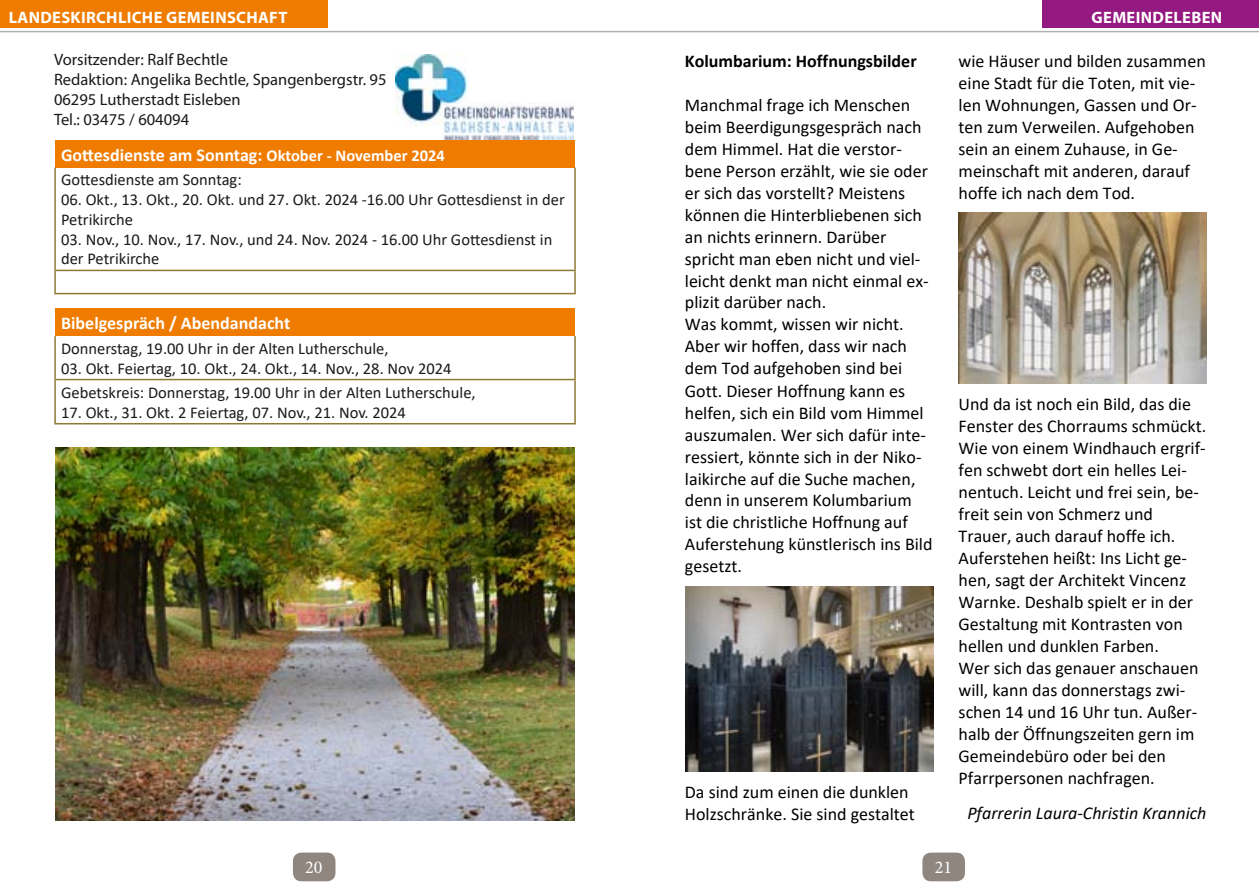
<style>
.page{position:relative;width:1259px;height:893px;background:#fff}
.page>*{position:absolute;margin:0;border:0;box-sizing:border-box;transform-origin:0 0}
.t1{font:18px/21.9px "Calibri";color:#000}
.t2{font:700 18px "Calibri";color:#fff}
.t3{font:italic 18px "Calibri";color:#000}
.t4{font:700 18px "Calibri";color:#000}
.t5{font:18px "Minion Pro";color:#fff}
.t6{font:16.5px/19.8px "Calibri";color:#1a1a18}
.t7{font:16.5px/19.8px "Myriad Pro";color:#1a1a18}
.t8{font:700 16.5px "Myriad Pro";letter-spacing:.02em;color:#fff}
.s1{font-size:16.5px}
</style>
<div class="page">
<div style="left:293px;top:853px;width:42px;height:28px;background:#8f8680;border-radius:9px"></div>
<div style="left:922px;top:853px;width:43px;height:28px;background:#8f8680;border-radius:9px"></div>
<img style="left:55px;top:448px;width:519px;height:373px">
<img style="left:685px;top:586px;width:248px;height:185px">
<img style="left:958px;top:212px;width:248px;height:172px">
<hr style="left:0;top:31px;width:1259px;height:1px;background:#afb0b0">
<div style="left:0;top:0;width:327px;height:28px;background:#ef7c00"></div>
<div style="left:55px;top:308px;width:520px;height:28px;background:#ef7c00"></div>
<hr style="left:54px;top:336px;width:2px;height:43px;background:#8c7a34">
<hr style="left:574px;top:336px;width:2px;height:43px;background:#8c7a34">
<hr style="left:54px;top:379px;width:522px;height:1px;background:#8c7a34">
<hr style="left:54px;top:380px;width:2px;height:43px;background:#8c7a34">
<hr style="left:574px;top:380px;width:2px;height:43px;background:#8c7a34">
<hr style="left:54px;top:423px;width:522px;height:1px;background:#8c7a34">
<div style="left:55px;top:140px;width:520px;height:28px;background:#ef7c00"></div>
<hr style="left:54px;top:168px;width:2px;height:102px;background:#8c7a34">
<hr style="left:574px;top:168px;width:2px;height:102px;background:#8c7a34">
<hr style="left:54px;top:270px;width:522px;height:1px;background:#8c7a34">
<hr style="left:54px;top:271px;width:2px;height:22px;background:#8c7a34">
<hr style="left:574px;top:271px;width:2px;height:22px;background:#8c7a34">
<hr style="left:54px;top:293px;width:522px;height:1px;background:#8c7a34">
<img style="left:396px;top:55px;width:177px;height:84px">
<div style="left:1042px;top:0;width:217px;height:28px;background:#941981"></div>
<p class="t8" style="left:9px;top:7px;width:82px">LANDESKIRCH</p>
<p class="t8" style="left:118px;top:7px;width:120px">LICHE GEMEINSCH</p>
<p class="t8" style="left:258px;top:7px;width:31px">AFT</p>
<p class="t7" style="left:54px;top:50px;width:334px">Vorsitzender: Ralf Bechtle<br>Redaktion: Angelika Bechtle, Spangenbergstr. 95<br>06295 Lutherstadt Eisleben<br>Tel.: 03475 / 604094</p>
<p class="t2" style="left:61px;top:142px;width:385px">Gottesdienste am Sonntag: <span class="s1">Oktober - November 2024</span></p>
<p class="t6" style="left:61px;top:169px;width:182px">Gottesdienste am Sonntag:</p>
<p class="t6" style="left:61px;top:189px;width:505px">06. Okt., 13. Okt., 20. Okt. und 27. Okt. 2024 -16.00 Uhr Gottesdienst in der<br>Petrikirche</p>
<p class="t6" style="left:61px;top:229px;width:493px">03. Nov., 10. Nov., 17. Nov., und 24. Nov. 2024 - 16.00 Uhr Gottesdienst in der Petrikirche</p>
<p class="t2" style="left:61px;top:310px;width:231px">Bibelgespräch / Abendandacht</p>
<p class="t6" style="left:61px;top:338px;width:329px">Donnerstag, 19.00 Uhr in der Alten Lutherschule,</p>
<p class="t6" style="left:61px;top:355px;width:416px;line-height:24.3px">03. Okt. Feiertag, 10. Okt., 24. Okt., 14. Nov., 28. Nov 2024<br>Gebetskreis: Donnerstag, 19.00 Uhr in der Alten Lutherschule,</p>
<p class="t6" style="left:61px;top:402px;width:346px">17. Okt., 31. Okt. 2 Feiertag, 07. Nov., 21. Nov. 2024</p>
<p class="t4" style="left:685px;top:48px;width:233px">Kolumbarium: Hoffnungsbilder</p>
<p class="t1" style="left:685px;top:93px;width:249px">Manchmal frage ich Menschen beim Beerdigungsgespräch nach dem Himmel. Hat die verstor&shy;bene Person erzählt, wie sie oder er sich das vorstellt? Meistens können die Hinterbliebenen sich an nichts erinnern. Darüber spricht man eben nicht und viel&shy;leicht denkt man nicht einmal ex&shy;plizit darüber nach.<br>Was kommt, wissen wir nicht.<br>Aber wir hoffen, dass wir nach dem Tod aufgehoben sind bei<br>Gott. Dieser Hoffnung kann es helfen, sich ein Bild vom Himmel auszumalen. Wer sich dafür inte&shy;ressiert, könnte sich in der Niko&shy;laikirche auf die Suche machen, denn in unserem Kolumbarium ist die christliche Hoffnung auf<br>Auferstehung künstlerisch ins Bild gesetzt.</p>
<p class="t1" style="left:685px;top:781px;width:231px">Da sind zum einen die dunklen<br>Holzschränke. Sie sind gestaltet</p>
<p class="t8" style="left:1091px;top:7px;width:132px">GEMEINDELEBEN</p>
<p class="t1" style="left:958px;top:50px;width:249px">wie Häuser und bilden zusammen eine Stadt für die Toten, mit vie&shy;len Wohnungen, Gassen und Or&shy;ten zum Verweilen. Aufgehoben sein an einem Zuhause, in Ge&shy;meinschaft mit anderen, darauf hoffe ich nach dem Tod.</p>
<p class="t1" style="left:958px;top:393px;width:249px">Und da ist noch ein Bild, das die<br>Fenster des Chorraums schmückt.<br>Wie von einem Windhauch ergrif&shy;fen schwebt dort ein helles Lei&shy;nentuch. Leicht und frei sein, be&shy;freit sein von Schmerz und<br>Trauer, auch darauf hoffe ich.<br>Auferstehen heißt: Ins Licht ge&shy;hen, sagt der Architekt Vincenz<br>Warnke. Deshalb spielt er in der<br>Gestaltung mit Kontrasten von hellen und dunklen Farben.<br>Wer sich das genauer anschauen will, kann das donnerstags zwi&shy;schen 14 und 16 Uhr tun. Außer&shy;halb der Öffnungszeiten gern im<br>Gemeindebüro oder bei den<br>Pfarrpersonen nachfragen.</p>
<p class="t3" style="left:967px;top:801px;width:241px">Pfarrerin Laura-Christin Krannich</p>
<p class="t5" style="left:305px;top:856px;width:19px">20</p>
<p class="t5" style="left:935px;top:856px;width:19px">21</p>
</div>
